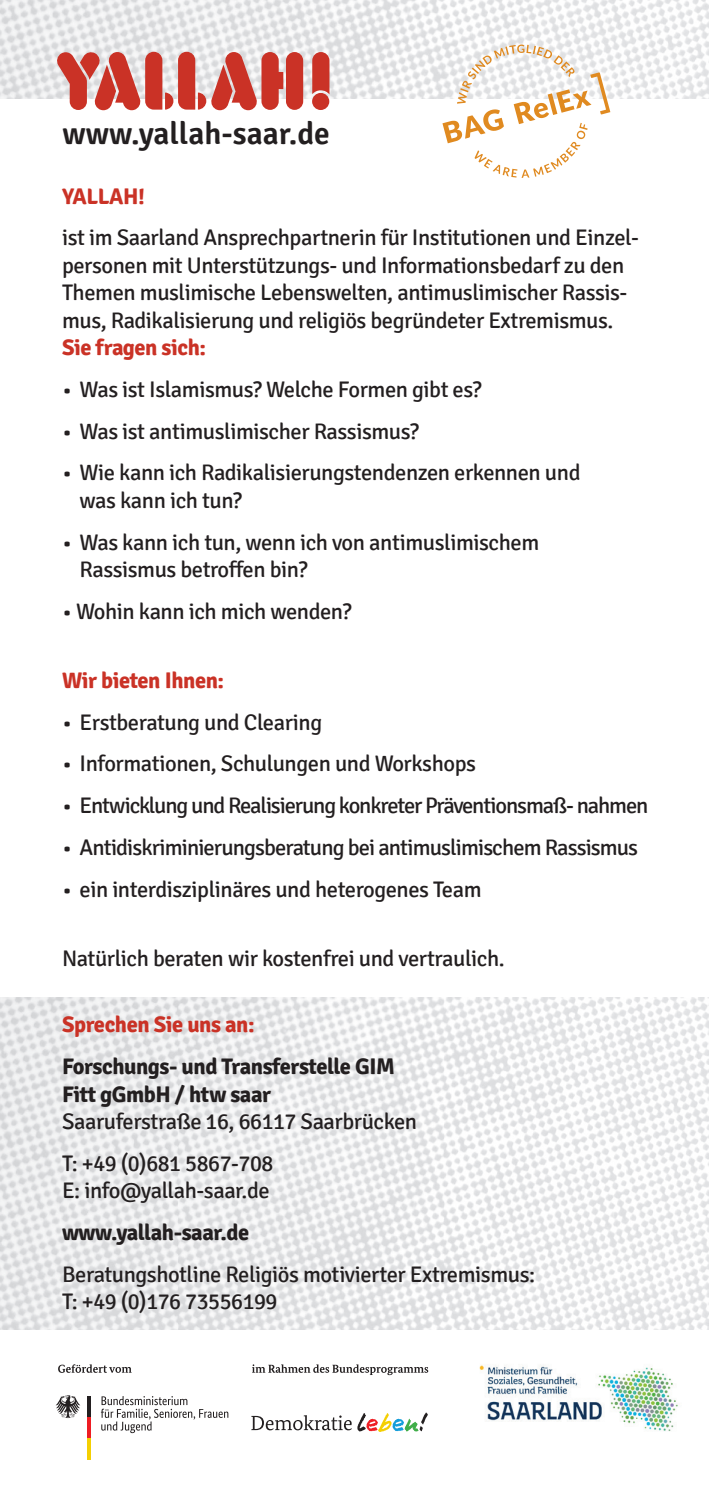
<style>
.page{position:relative;width:709px;height:1503px;background:#fff}
.page>*{position:absolute;margin:0;border:0;box-sizing:border-box;transform-origin:0 0}
.t1{font:600 31.5px "Signika";color:#231f20}
.t2{font:22.5px/27.5px "Signika";letter-spacing:-.02em;color:#231f20}
.t3{font:700 22.5px/27.5px "Signika";letter-spacing:-.02em;color:#231f20}
.t4{font:22.5px "Signika";letter-spacing:-.05em;color:#231f20}
.t5{font:22.5px "Signika";letter-spacing:-.04em;color:#231f20}
.t6{font:700 22.5px "Signika";letter-spacing:-.02em;color:#ca3226}
</style>
<div class="page">
<img style="left:0;top:997px;width:709px;height:332px">
<img style="left:0;top:0;width:709px;height:99px">
<img style="left:479px;top:1365px;width:199px;height:66px">
<svg style="left:442px;top:45px;width:168px;height:133px"></svg>
<div style="left:261px;top:52px;width:18px;height:58px;background:#ca3226;border-radius:9px"></div>
<svg style="left:312px;top:52px;width:17px;height:42px"></svg>
<div style="left:286px;top:52px;width:17px;height:58px;background:#ca3226;border-radius:9px"></div>
<div style="left:312px;top:93px;width:17px;height:17px;background:#ca3226;border-radius:50%"></div>
<svg style="left:56px;top:51px;width:202px;height:59px"></svg>
<hr style="left:87px;top:1396px;width:3px;height:21px;background:#231f20">
<hr style="left:87px;top:1417px;width:3px;height:21px;background:#ee1d23">
<hr style="left:87px;top:1438px;width:3px;height:21px;background:#f4cf02">
<svg style="left:56px;top:1395px;width:24px;height:23px"></svg>
<svg style="left:58px;top:1364px;width:73px;height:8px"></svg>
<svg style="left:252px;top:1364px;width:176px;height:11px"></svg>
<svg style="left:101px;top:1396px;width:127px;height:37px"></svg>
<svg style="left:251px;top:1412px;width:177px;height:20px"></svg>
<h1 class="t1" style="left:62px;top:115px;width:269px">www.yallah-saar.de</h1>
<p class="t6" style="left:62px;top:183px;width:84px">YALLAH!</p>
<p class="t2" style="left:62px;top:224px;width:578px">ist im Saarland Ansprechpartnerin für Institutionen und Einzel&shy;personen mit Unterstützungs- und Informationsbedarf zu den Themen muslimische Lebenswelten, antimuslimischer Rassis&shy;mus, Radikalisierung und religiös begründeter Extremismus.</p>
<p class="t6" style="left:62px;top:334px;width:146px">Sie fragen sich:</p>
<p class="t2" style="left:62px;top:376px;width:421px">• Was ist Islamismus? Welche Formen gibt es?</p>
<p class="t2" style="left:62px;top:418px;width:358px">• Was ist antimuslimischer Rassismus?</p>
<p class="t2" style="left:80px;top:459px;width:502px;text-indent:-18px">• Wie kann ich Radikalisierungstendenzen erkennen und was kann ich tun?</p>
<p class="t2" style="left:80px;top:529px;width:461px;text-indent:-18px">• Was kann ich tun, wenn ich von antimuslimischem<br>Rassismus betroffen bin?</p>
<p class="t2" style="left:62px;top:598px;width:291px">• Wohin kann ich mich wenden?</p>
<p class="t6" style="left:62px;top:667px;width:164px">Wir bieten Ihnen:</p>
<p class="t2" style="left:62px;top:709px;width:262px">• Erstberatung und Clearing</p>
<p class="t2" style="left:62px;top:750px;width:415px">• Informationen, Schulungen und Workshops</p>
<p class="t4" style="left:62px;top:793px;width:588px">• Entwicklung und Realisierung konkreter Präventionsmaß- nahmen</p>
<p class="t5" style="left:62px;top:834px;width:577px">• Antidiskriminierungsberatung bei antimuslimischem Rassismus</p>
<p class="t2" style="left:62px;top:875px;width:421px">• ein interdisziplinäres und heterogenes Team</p>
<p class="t2" style="left:62px;top:944px;width:444px">Natürlich beraten wir kostenfrei und vertraulich.</p>
<p class="t6" style="left:62px;top:1011px;width:194px">Sprechen Sie uns an:</p>
<p class="t3" style="left:62px;top:1053px;width:334px">Forschungs- und Transferstelle GIM<br>Fitt gGmbH / htw saar</p>
<p class="t2" style="left:62px;top:1101px;width:357px;line-height:41.8px">Saaruferstraße 16, 66117 Saarbrücken<br>T: +49 (0)681 5867-708</p>
<p class="t2" style="left:62px;top:1177px;width:209px">E: info@yallah-saar.de</p>
<p class="t3" style="left:62px;top:1218px;width:189px">www.yallah-saar.de</p>
<p class="t2" style="left:62px;top:1260px;width:474px">Beratungshotline Religiös motivierter Extremismus:<br>T: +49 (0)176 73556199</p>
</div>
